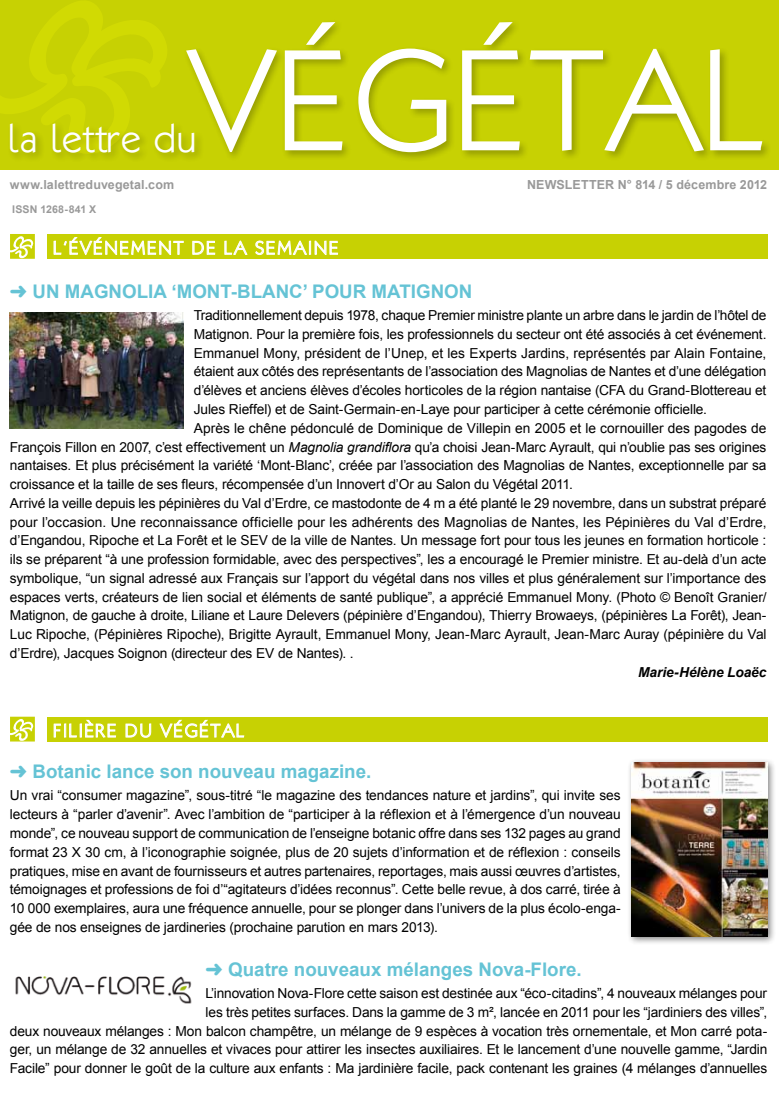
<style>
.page{position:relative;width:780px;height:1099px;background:#fff}
.page>*{position:absolute;margin:0;border:0;box-sizing:border-box;transform-origin:0 0}
.t1{font:300 143.88px "Klill";color:#fff}
.t2{font:300 40.12px "Klill";color:#fff}
.t3{font:700 18.75px "Arial";color:#65c3d5}
.t4{font:300 18.75px "Klill";letter-spacing:.075em;color:#fff}
.t5{font:13.75px/18.8px "Arial";letter-spacing:-.01em;color:#000;text-align:right}
.t6{font:italic 700 13.75px "Arial";letter-spacing:-.005em;color:#000}
.t7{font:700 12.5px "Arial";letter-spacing:.01em;color:#999}
.t8{font:700 10.62px "Arial";letter-spacing:.015em;color:#999}
.s1{font-style:italic}
</style>
<div class="page">
<div style="left:0;top:0;width:778px;height:169px;background:#c7d103"></div>
<div style="left:7px;top:121px;width:197px;height:42px;background:#000;opacity:.25"></div>
<div style="left:183px;top:19px;width:589px;height:144px;background:#000;opacity:.25"></div>
<svg style="left:7px;top:121px;width:162px;height:33px"></svg>
<div style="left:47px;top:234px;width:720px;height:25px;background:#c7d103"></div>
<svg style="left:53px;top:237px;width:131px;height:18px"></svg>
<svg style="left:192px;top:240px;width:23px;height:15px"></svg>
<svg style="left:224px;top:240px;width:24px;height:15px"></svg>
<svg style="left:255px;top:240px;width:83px;height:15px"></svg>
<svg style="left:10px;top:234px;width:25px;height:25px"></svg>
<img style="left:10px;top:313px;width:173px;height:115px">
<div style="left:47px;top:716px;width:720px;height:25px;background:#c7d103"></div>
<svg style="left:53px;top:716px;width:63px;height:22px"></svg>
<svg style="left:125px;top:723px;width:26px;height:15px"></svg>
<svg style="left:159px;top:719px;width:85px;height:19px"></svg>
<svg style="left:10px;top:716px;width:25px;height:25px"></svg>
<div style="left:627px;top:757px;width:149px;height:188px;background:#000;opacity:.5"></div>
<img style="left:631px;top:762px;width:136px;height:174px">
<img style="left:15px;top:976px;width:177px;height:28px">
<h1 class="t1" style="left:186px;top:18px;width:583px">végétal</h1>
<h2 class="t2" style="left:6px;top:116px;width:192px">la lettre du</h2>
<p class="t7" style="left:10px;top:176px;width:166px">www.lalettreduvegetal.com</p>
<p class="t7" style="left:527px;top:176px;width:242px">Newsletter n° 814 / 5 décembre 2012</p>
<p class="t8" style="left:12px;top:202px;width:86px">ISSN 1268-841 X</p>
<h3 class="t4" style="left:53px;top:237px;width:28px">L’ÉVÉ</h3>
<h3 class="t4" style="left:104px;top:237px;width:236px">NEMENT DE LA SEMAINE</h3>
<h3 class="t3" style="left:10px;top:279px;width:464px">➜ UN MAGNOLIA ‘MONT-BLANC’ POUR MATIGNON</h3>
<p class="t5" style="left:194px;top:306px;width:574px">Traditionnellement depuis 1978, chaque Premier ministre plante un arbre dans le jardin de l’hôtel de</p>
<p class="t5" style="left:194px;top:325px;width:574px">Matignon. Pour la première fois, les professionnels du secteur ont été associés à cet événement.</p>
<p class="t5" style="left:194px;top:343px;width:574px">Emmanuel Mony, président de l’Unep, et les Experts Jardins, représentés par Alain Fontaine,</p>
<p class="t5" style="left:194px;top:362px;width:574px">étaient aux côtés des représentants de l’association des Magnolias de Nantes et d’une délégation</p>
<p class="t5" style="left:194px;top:381px;width:574px">d’élèves et anciens élèves d’écoles horticoles de la région nantaise (CFA du Grand-Blottereau et</p>
<p class="t5" style="left:194px;top:400px;width:514px">Jules Rieffel) et de Saint-Germain-en-Laye pour participer à cette cérémonie officielle.</p>
<p class="t5" style="left:194px;top:418px;width:574px">Après le chêne pédonculé de Dominique de Villepin en 2005 et le cornouiller des pagodes de</p>
<p class="t5" style="left:10px;top:437px;width:758px">François Fillon en 2007, c’est effectivement un <span class="s1">Magnolia grandiflora</span> qu’a choisi Jean-Marc Ayrault, qui n’oublie pas ses origines</p>
<p class="t5" style="left:10px;top:456px;width:758px">nantaises. Et plus précisément la variété ‘Mont-Blanc’, créée par l’association des Magnolias de Nantes, exceptionnelle par sa</p>
<p class="t5" style="left:10px;top:475px;width:564px">croissance et la taille de ses fleurs, récompensée d’un Innovert d’Or au Salon du Végétal 2011.</p>
<p class="t5" style="left:10px;top:493px;width:757px">Arrivé la veille depuis les pépinières du Val d’Erdre, ce mastodonte de 4 m a été planté le 29 novembre, dans un substrat préparé</p>
<p class="t5" style="left:10px;top:512px;width:758px">pour l’occasion. Une reconnaissance officielle pour les adhérents des Magnolias de Nantes, les Pépinières du Val d’Erdre,</p>
<p class="t5" style="left:10px;top:531px;width:758px">d’Engandou, Ripoche et La Forêt et le SEV de la ville de Nantes. Un message fort pour tous les jeunes en formation horticole :</p>
<p class="t5" style="left:10px;top:550px;width:758px">ils se préparent “à une profession formidable, avec des perspectives”, les a encouragé le Premier ministre. Et au-delà d’un acte</p>
<p class="t5" style="left:10px;top:569px;width:757px">symbolique, “un signal adressé aux Français sur l’apport du végétal dans nos villes et plus généralement sur l’importance des</p>
<p class="t5" style="left:10px;top:587px;width:758px">espaces verts, créateurs de lien social et éléments de santé publique”, a apprécié Emmanuel Mony. (Photo © Benoît Granier/</p>
<p class="t5" style="left:10px;top:606px;width:758px">Matignon, de gauche à droite, Liliane et Laure Delevers (pépinière d’Engandou), Thierry Browaeys, (pépinières La Forêt), Jean-</p>
<p class="t5" style="left:10px;top:625px;width:758px">Luc Ripoche, (Pépinières Ripoche), Brigitte Ayrault, Emmanuel Mony, Jean-Marc Ayrault, Jean-Marc Auray (pépinière du Val</p>
<p class="t5" style="left:10px;top:644px;width:345px">d’Erdre), Jacques Soignon (directeur des EV de Nantes). .</p>
<p class="t6" style="left:638px;top:663px;width:130px">Marie-Hélène Loaëc</p>
<h3 class="t4" style="left:53px;top:719px;width:120px">FILIÈRE DU VÉGÉTAL</h3>
<h3 class="t3" style="left:10px;top:759px;width:363px">➜ Botanic lance son nouveau magazine.</h3>
<p class="t5" style="left:10px;top:786px;width:612px;text-align:justify">Un vrai “consumer magazine”, sous-titré “le magazine des tendances nature et jardins”, qui invite ses lecteurs à “parler d’avenir”. Avec l’ambition de “participer à la réflexion et à l’émergence d’un nouveau monde”, ce nouveau support de communication de l’enseigne botanic offre dans ses 132 pages au grand format 23 X 30 cm, à l’iconographie soignée, plus de 20 sujets d’information et de réflexion : conseils pratiques, mise en avant de fournisseurs et autres partenaires, reportages, mais aussi œuvres d’artistes, témoignages et professions de foi d’“agitateurs d’idées reconnus”. Cette belle revue, à dos carré, tirée à 10 000 exemplaires, aura une fréquence annuelle, pour se plonger dans l’univers de la plus écolo-enga&shy;gée de nos enseignes de jardineries (prochaine parution en mars 2013).</p>
<h3 class="t3" style="left:206px;top:956px;width:377px">➜ Quatre nouveaux mélanges Nova-Flore.</h3>
<p class="t5" style="left:10px;top:984px;width:758px">L’innovation Nova-Flore cette saison est destinée aux “éco-citadins”, 4 nouveaux mélanges pour<br>les très petites surfaces. Dans la gamme de 3 m², lancée en 2011 pour les “jardiniers des villes”,<br>deux nouveaux mélanges : Mon balcon champêtre, un mélange de 9 espèces à vocation très ornementale, et Mon carré pota&shy;ger, un mélange de 32 annuelles et vivaces pour attirer les insectes auxiliaires. Et le lancement d’une nouvelle gamme, “Jardin Facile” pour donner le goût de la culture aux enfants : Ma jardinière facile, pack contenant les graines (4 mélanges d’annuelles</p>
</div>
